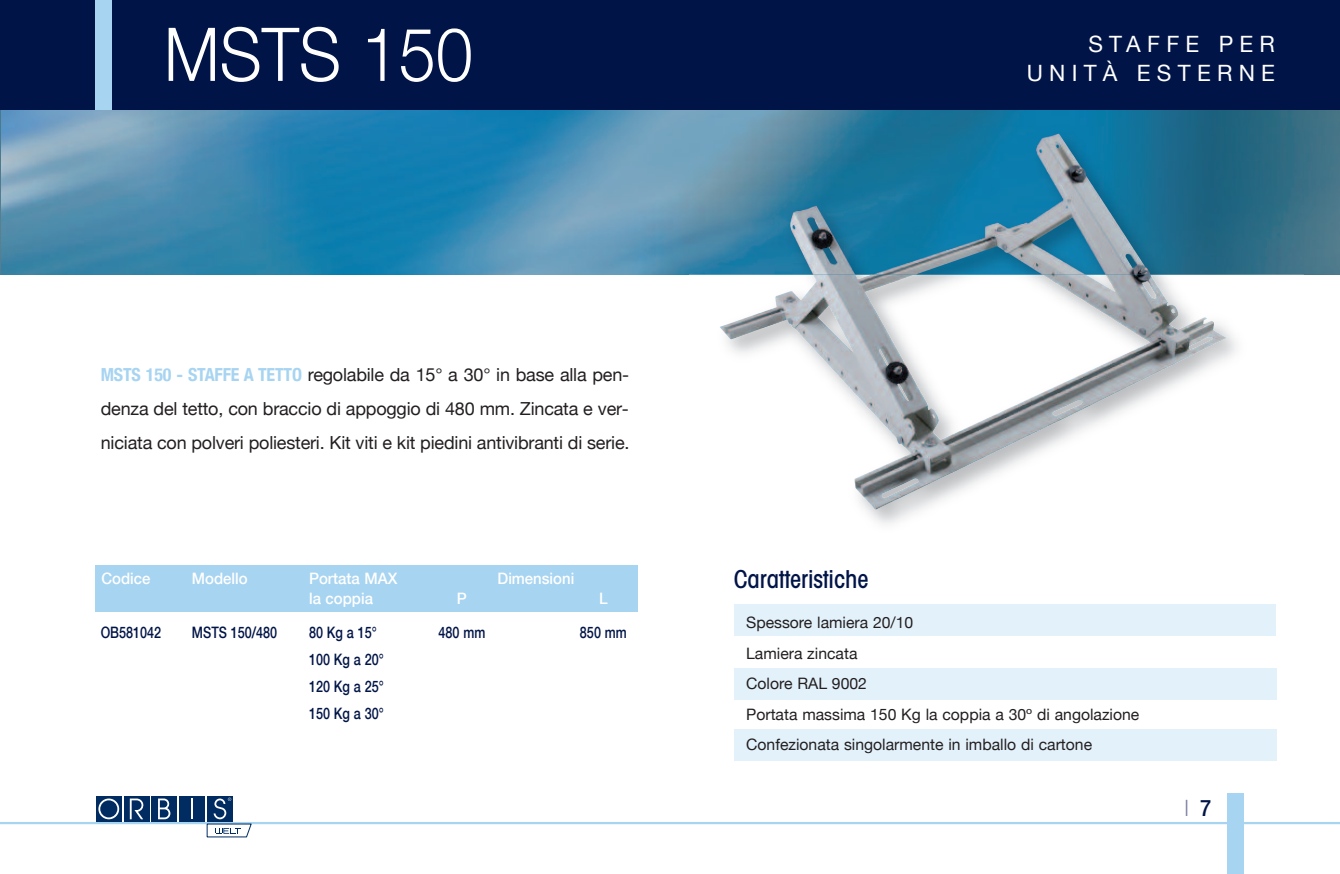
<style>
.page{position:relative;width:1340px;height:874px;background:#fff}
.page>*{position:absolute;margin:0;border:0;box-sizing:border-box;transform-origin:0 0}
.t1{font:300 74.25px "Helvetica Neue";color:#fff;scale:.9 1}
.t2{font:500 condensed 24.75px "Avant Garde";color:#001447}
.t3{font:22.5px/29.2px "Helvetica Neue";letter-spacing:.28em;color:#fff;text-align:right}
.t4{font:300 22.5px "Helvetica Neue";color:#7a80a2;scale:.9 1}
.t5{font:18px/33.8px "Helvetica Neue";letter-spacing:-.01em;color:#231f20;text-align:justify}
.t6{font:15.75px/30.6px "Helvetica Neue";color:#231f20}
.t7{font:500 15.75px/27px "Helvetica Neue";color:#001447;text-align:justify;scale:.8 1}
.t8{font:500 15.75px "Helvetica Neue";color:#fff;scale:.95 1}
.s1{font-weight:700;font-stretch:condensed;color:#a7d4f1}
.s2{font-weight:500;color:#001447}
</style>
<div class="page">
<div style="left:1227px;top:793px;width:16px;height:81px;background:#a7d4f1"></div>
<hr style="left:0;top:822px;width:1339px;height:2px;background:#a7d4f1">
<div style="left:207px;top:796px;width:26px;height:26px;background:#002c62"></div>
<div style="left:179px;top:796px;width:26px;height:26px;background:#002c62"></div>
<div style="left:151px;top:796px;width:26px;height:26px;background:#002c62"></div>
<div style="left:124px;top:796px;width:26px;height:26px;background:#002c62"></div>
<div style="left:96px;top:796px;width:26px;height:26px;background:#002c62"></div>
<svg style="left:130px;top:798px;width:14px;height:21px"></svg>
<svg style="left:98px;top:798px;width:21px;height:21px"></svg>
<hr style="left:191px;top:798px;width:2px;height:21px;background:#fff">
<svg style="left:158px;top:798px;width:12px;height:21px"></svg>
<svg style="left:207px;top:797px;width:44px;height:40px"></svg>
<img style="left:1px;top:109px;width:1338px;height:165px">
<img style="left:689px;top:110px;width:614px;height:414px">
<img style="left:719px;top:274px;width:506px;height:236px">
<img style="left:790px;top:133px;width:360px;height:141px">
<div style="left:734px;top:604px;width:542px;height:32px;background:#e3f1fa"></div>
<div style="left:734px;top:668px;width:542px;height:32px;background:#e3f1fa"></div>
<div style="left:734px;top:729px;width:542px;height:31px;background:#e3f1fa"></div>
<div style="left:96px;top:565px;width:542px;height:47px;background:#a7d4f1"></div>
<div style="left:0;top:0;width:1339px;height:109px;background:#001447"></div>
<div style="left:96px;top:0;width:16px;height:109px;background:#a7d4f1"></div>
<h1 class="t1" style="left:164px;top:9px;width:345px">MSTS 150</h1>
<p class="t3" style="left:1026px;top:29px;width:250px">STAFFE PER<br>UNITÀ ESTERNE</p>
<p class="t5" style="left:101px;top:358px;width:530px"><span class="s1">MSTS 150 - STaFFE a TETTO</span> regolabile da 15° a 30° in base alla pen&shy;denza del tetto, con braccio di appoggio di 480 mm. Zincata e ver&shy;niciata con polveri poliesteri. Kit viti e kit piedini antivibranti di serie.</p>
<p class="t8" style="left:101px;top:568px;width:53px">Codice</p>
<p class="t8" style="left:192px;top:568px;width:60px">Modello</p>
<p class="t8" style="left:309px;top:568px;width:94px">portata MaX</p>
<p class="t8" style="left:497px;top:568px;width:82px">Dimensioni</p>
<h2 class="t2" style="left:733px;top:570px;width:136px">Caratteristiche</h2>
<p class="t8" style="left:309px;top:588px;width:69px">la coppia</p>
<p class="t8" style="left:457px;top:588px;width:12px">p</p>
<p class="t8" style="left:599px;top:588px;width:11px">L</p>
<p class="t7" style="left:101px;top:618px;width:77px">OB581042</p>
<p class="t7" style="left:192px;top:618px;width:108px">MSTS 150/480</p>
<p class="t7" style="left:309px;top:618px;width:86px">80 Kg a 15°</p>
<p class="t7" style="left:438px;top:618px;width:60px">480 mm</p>
<p class="t7" style="left:580px;top:618px;width:60px">850 mm</p>
<p class="t7" style="left:309px;top:645px;width:95px">100 Kg a 20° 120 Kg a 25° 150 Kg a 30°</p>
<p class="t6" style="left:746px;top:607px;width:395px">Spessore lamiera 20/10<br>Lamiera zincata<br>Colore RAL 9002<br>Portata massima 150 Kg la coppia a 30º di angolazione<br>Confezionata singolarmente in imballo di cartone</p>
<p class="t4" style="left:1184px;top:794px;width:32px">I <span class="s2">7</span></p>
</div>
